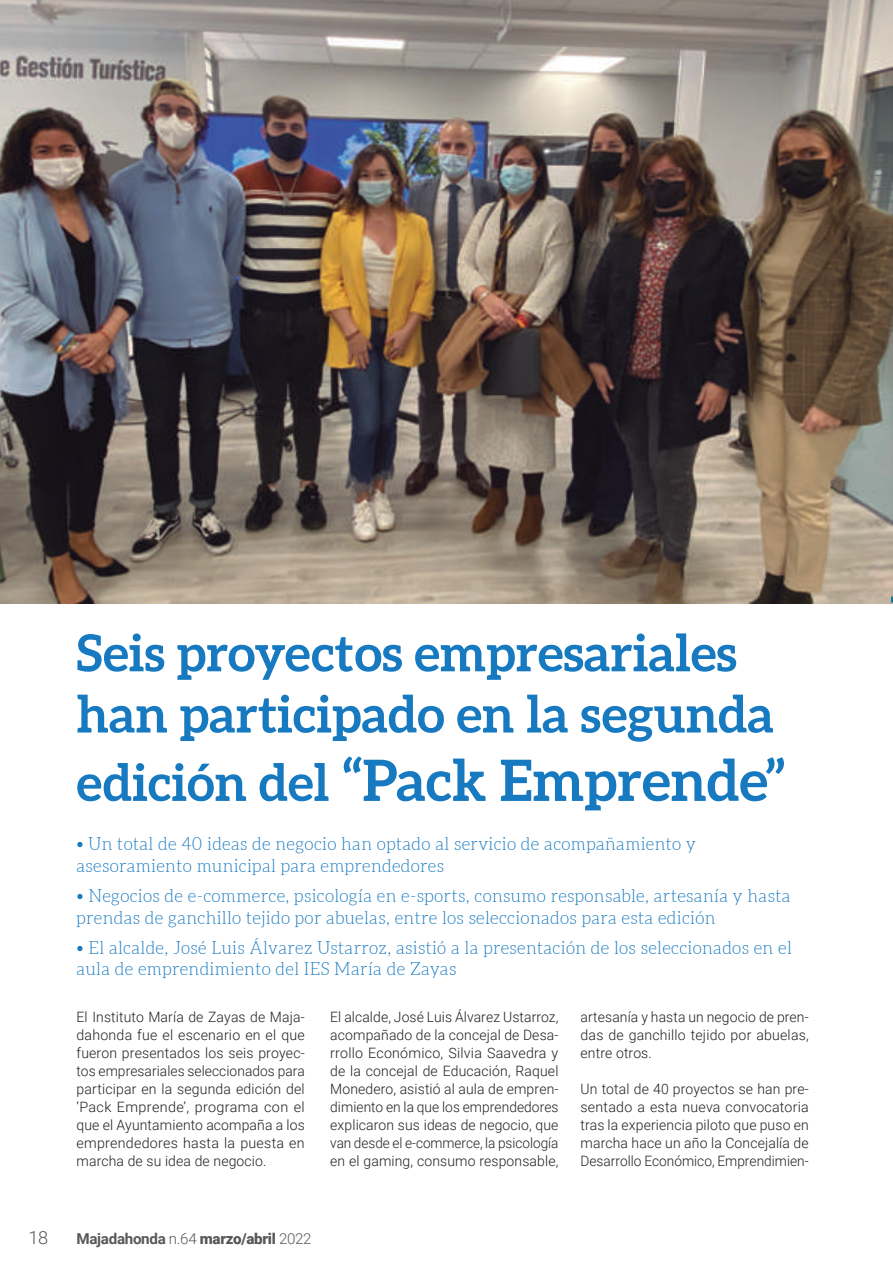
<style>
.page{position:relative;width:893px;height:1263px;background:#fff}
.page>*{position:absolute;margin:0;border:0;box-sizing:border-box;transform-origin:0 0}
.t1{font:700 57px "Aleo";color:#1779bf}
.t2{font:700 51px/61.2px "Aleo";color:#1779bf}
.t3{font:300 18px/21.6px "Aleo";letter-spacing:.02em;color:#1779bf;scale:.95 1}
.t4{font:300 18px "Roboto";color:#57585a}
.t5{font:700 15px "Roboto";letter-spacing:-.02em;color:#57585a}
.t6{font:300 14.25px/18px "Roboto";letter-spacing:.01em;color:#231f20;text-align:justify}
.s1{font-size:51px}
.s2{font-weight:300}
.s3{font-weight:900}
</style>
<div class="page">
<img style="left:0;top:0;width:893px;height:604px">
<svg style="left:891px;top:596px;width:2px;height:6px"></svg>
<h2 class="t2" style="left:77px;top:621px;width:699px">Seis proyectos empresariales han participado en la segunda</h2>
<h1 class="t1" style="left:77px;top:747px;width:710px"><span class="s1">edición del</span> “Pack Emprende”</h1>
<p class="t3" style="left:77px;top:833px;width:654px">• Un total de 40 ideas de negocio han optado al servicio de acompañamiento y asesoramiento municipal para emprendedores</p>
<p class="t3" style="left:77px;top:885px;width:753px">• Negocios de e-commerce, psicología en e-sports, consumo responsable, artesanía y hasta prendas de ganchillo tejido por abuelas, entre los seleccionados para esta edición</p>
<p class="t3" style="left:77px;top:936px;width:754px">• El alcalde, José Luis Álvarez Ustarroz, asistió a la presentación de los seleccionados en el aula de emprendimiento del IES María de Zayas</p>
<p class="t6" style="left:330px;top:1007px;width:230px">El alcalde, José Luis Álvarez Ustarroz, acompañado de la concejal de Desa&shy;rrollo Económico, Silvia Saavedra y de la concejal de Educación, Raquel Monedero, asistió al aula de empren&shy;dimiento en la que los emprendedores explicaron sus ideas de negocio, que van desde el e-commerce, la psicología en el gaming, consumo responsable,</p>
<p class="t6" style="left:580px;top:1007px;width:230px">artesanía y hasta un negocio de pren&shy;das de ganchillo tejido por abuelas, entre otros.</p>
<p class="t6" style="left:77px;top:1007px;width:230px">El Instituto María de Zayas de Maja&shy;dahonda fue el escenario en el que fueron presentados los seis proyec&shy;tos empresariales seleccionados para participar en la segunda edición del ‘Pack Emprende’, programa con el que el Ayuntamiento acompaña a los emprendedores hasta la puesta en marcha de su idea de negocio.</p>
<p class="t6" style="left:580px;top:1079px;width:230px">Un total de 40 proyectos se han pre&shy;sentado a esta nueva convocatoria tras la experiencia piloto que puso en marcha hace un año la Concejalía de Desarrollo Económico, Emprendimien-</p>
<p class="t4" style="left:28px;top:1225px;width:21px">18</p>
<p class="t5" style="left:77px;top:1228px;width:237px">Majadahonda <span class="s2">n.64</span> <span class="s3">marzo/abril</span> <span class="s2">2022</span></p>
</div>
